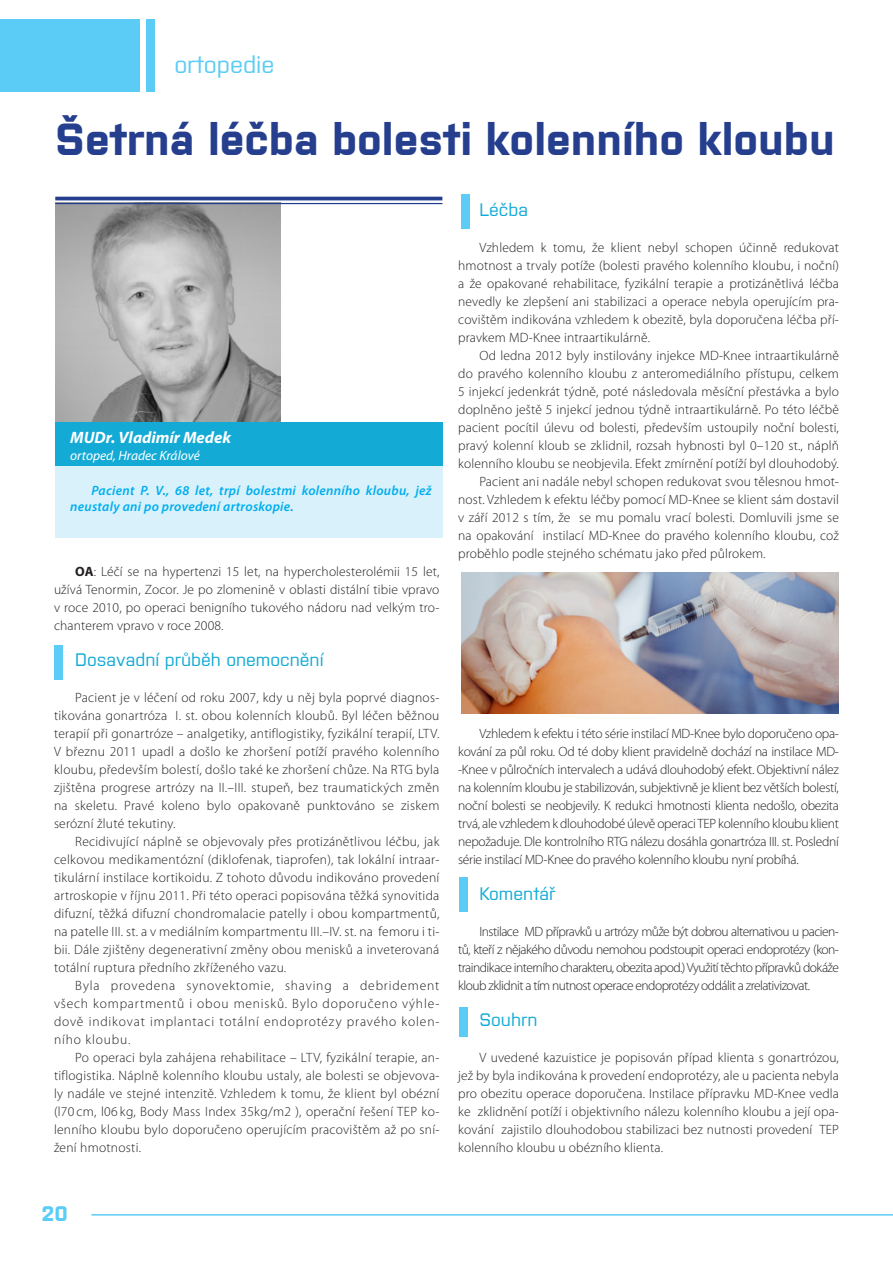
<style>
.page{position:relative;width:893px;height:1263px;background:#fff}
.page>*{position:absolute;margin:0;border:0;box-sizing:border-box;transform-origin:0 0}
.titul_clanku{font:700 45px "Purista";color:#253f8e}
.t1{font:500 24px "Purista";color:#5accf5}
.t2{font:700 21px "Purista";color:#5accf5}
.mezititulek{font:500 18px "Purista";color:#13aad6}
.t3{font:italic 700 16.5px "Myriad Pro";color:#fff}
.zakladni_medi{font:300 13.5px/18px "Myriad Pro";letter-spacing:.01em;color:#231f20;text-align:justify}
.zakladni_medi-2{font:italic 600 13.5px/16.2px "Myriad Pro";letter-spacing:.02em;color:#00aeef}
.t4{font:italic 13.5px "Myriad Pro";color:#fff}
.s1{font-weight:700}
</style>
<div class="page">
<div style="left:0;top:19px;width:140px;height:72px;background:#5accf5"></div>
<div style="left:147px;top:19px;width:8px;height:72px;background:#5accf5"></div>
<hr style="left:91px;top:1214px;width:802px;height:1px;background:#5accf5">
<div style="left:55px;top:462px;width:387px;height:76px;background:#d8f1fb"></div>
<img style="left:55px;top:204px;width:225px;height:218px">
<div style="left:55px;top:422px;width:387px;height:44px;background:#13aad6"></div>
<hr style="left:55px;top:197px;width:387px;height:3px;background:#253f8e">
<hr style="left:55px;top:203px;width:387px;height:1px;background:#253f8e">
<div style="left:461px;top:194px;width:9px;height:34px;background:#5accf5"></div>
<div style="left:459px;top:877px;width:9px;height:34px;background:#5accf5"></div>
<div style="left:459px;top:1007px;width:9px;height:29px;background:#5accf5"></div>
<div style="left:54px;top:645px;width:9px;height:35px;background:#5accf5"></div>
<img style="left:461px;top:573px;width:378px;height:140px">
<p class="t1" style="left:174px;top:47px;width:102px">ortopedie</p>
<p class="titul_clanku" style="left:55px;top:106px;width:781px">Šetrná léčba bolesti kolenního kloubu</p>
<p class="t3" style="left:70px;top:427px;width:162px">MUDr. Vladimír Medek</p>
<p class="t4" style="left:70px;top:447px;width:131px">ortoped, Hradec Králové</p>
<p class="zakladni_medi-2" style="left:70px;top:482px;width:363px;text-indent:21px">Pacient P. V., 68 let, trpí bolestmi kolenního kloubu, jež neustaly ani po provedení artroskopie.</p>
<p class="zakladni_medi" style="left:54px;top:563px;width:387px;text-indent:21px"><span class="s1">OA</span>: Léčí se na hypertenzi 15 let, na hypercholesterolémii 15 let, užívá Tenormin, Zocor. Je po zlomenině v oblasti distální tibie vpravo v roce 2010, po operaci benigního tukového nádoru nad velkým tro&shy;chanterem vpravo v roce 2008.</p>
<p class="mezititulek" style="left:75px;top:647px;width:250px">Dosavadní průběh onemocnění</p>
<p class="zakladni_medi" style="left:54px;top:689px;width:387px;text-indent:21px">Pacient je v léčení od roku 2007, kdy u něj byla poprvé diagnos&shy;tikována gonartróza I. st. obou kolenních kloubů. Byl léčen běžnou terapií při gonartróze – analgetiky, antiflogistiky, fyzikální terapií, LTV.<br>V březnu 2011 upadl a došlo ke zhoršení potíží pravého kolenního kloubu, především bolestí, došlo také ke zhoršení chůze. Na RTG byla zjištěna progrese artrózy na II.–III. stupeň, bez traumatických změn na skeletu. Pravé koleno bylo opakovaně punktováno se ziskem serózní žluté tekutiny.</p>
<p class="zakladni_medi" style="left:54px;top:833px;width:387px;text-indent:21px">Recidivující náplně se objevovaly přes protizánětlivou léčbu, jak celkovou medikamentózní (diklofenak, tiaprofen), tak lokální intraar&shy;tikulární instilace kortikoidu. Z tohoto důvodu indikováno provedení artroskopie v říjnu 2011. Při této operaci popisována těžká synovitida difuzní, těžká difuzní chondromalacie patelly i obou kompartmentů, na patelle III. st. a v mediálním kompartmentu III.–IV. st. na femoru i ti&shy;bii. Dále zjištěny degenerativní změny obou menisků a inveterovaná totální ruptura předního zkříženého vazu.</p>
<p class="zakladni_medi" style="left:54px;top:977px;width:387px;text-indent:21px">Byla provedena synovektomie, shaving a debridement všech kompartmentů i obou menisků. Bylo doporučeno výhle&shy;dově indikovat implantaci totální endoprotézy pravého kolen&shy;ního kloubu.</p>
<p class="zakladni_medi" style="left:54px;top:1049px;width:387px;text-indent:21px">Po operaci byla zahájena rehabilitace – LTV, fyzikální terapie, an&shy;tiflogistika. Náplně kolenního kloubu ustaly, ale bolesti se objevova&shy;ly nadále ve stejné intenzitě. Vzhledem k tomu, že klient byl obézní (l70 cm, l06 kg, Body Mass Index 35kg/m2 ), operační řešení TEP ko&shy;lenního kloubu bylo doporučeno operujícím pracovištěm až po sní&shy;žení hmotnosti.</p>
<p class="mezititulek" style="left:479px;top:197px;width:50px">Léčba</p>
<p class="zakladni_medi" style="left:458px;top:239px;width:382px;text-indent:21px">Vzhledem k tomu, že klient nebyl schopen účinně redukovat hmotnost a trvaly potíže (bolesti pravého kolenního kloubu, i noční) a že opakované rehabilitace, fyzikální terapie a protizánětlivá léčba nevedly ke zlepšení ani stabilizaci a operace nebyla operujícím pra&shy;covištěm indikována vzhledem k obezitě, byla doporučena léčba pří&shy;pravkem MD-Knee intraartikulárně.</p>
<p class="zakladni_medi" style="left:458px;top:347px;width:382px;text-indent:21px">Od ledna 2012 byly instilovány injekce MD-Knee intraartikulárně do pravého kolenního kloubu z anteromediálního přístupu, celkem 5 injekcí jedenkrát týdně, poté následovala měsíční přestávka a bylo doplněno ještě 5 injekcí jednou týdně intraartikulárně. Po této léčbě pacient pocítil úlevu od bolesti, především ustoupily noční bolesti, pravý kolenní kloub se zklidnil, rozsah hybnosti byl 0–120 st., náplň kolenního kloubu se neobjevila. Efekt zmírnění potíží byl dlouhodobý.</p>
<p class="zakladni_medi" style="left:458px;top:473px;width:382px;text-indent:21px">Pacient ani nadále nebyl schopen redukovat svou tělesnou hmot&shy;nost. Vzhledem k efektu léčby pomocí MD-Knee se klient sám dostavil v září 2012 s tím, že se mu pomalu vrací bolesti. Domluvili jsme se na opakování instilací MD-Knee do pravého kolenního kloubu, což proběhlo podle stejného schématu jako před půlrokem.</p>
<p class="zakladni_medi" style="left:458px;top:725px;width:382px;text-indent:21px">Vzhledem k efektu i této série instilací MD-Knee bylo doporučeno opa&shy;kování za půl roku. Od té doby klient pravidelně dochází na instilace MD--Knee v půlročních intervalech a udává dlouhodobý efekt. Objektivní nález na kolenním kloubu je stabilizován, subjektivně je klient bez větších bolestí, noční bolesti se neobjevily. K redukci hmotnosti klienta nedošlo, obezita trvá, ale vzhledem k dlouhodobé úlevě operaci TEP kolenního kloubu klient nepožaduje. Dle kontrolního RTG nálezu dosáhla gonartróza III. st. Poslední série instilací MD-Knee do pravého kolenního kloubu nyní probíhá.</p>
<p class="mezititulek" style="left:479px;top:881px;width:77px">Komentář</p>
<p class="zakladni_medi" style="left:458px;top:923px;width:382px;text-indent:21px">Instilace MD přípravků u artrózy může být dobrou alternativou u pacien&shy;tů, kteří z nějakého důvodu nemohou podstoupit operaci endoprotézy (kon&shy;traindikace interního charakteru, obezita apod.) Využití těchto přípravků dokáže kloub zklidnit a tím nutnost operace endoprotézy oddálit a zrelativizovat.</p>
<p class="mezititulek" style="left:479px;top:1007px;width:60px">Souhrn</p>
<p class="zakladni_medi" style="left:458px;top:1049px;width:382px;text-indent:21px">V uvedené kazuistice je popisován případ klienta s gonartrózou, jež by byla indikována k provedení endoprotézy, ale u pacienta nebyla pro obezitu operace doporučena. Instilace přípravku MD-Knee vedla ke zklidnění potíží i objektivního nálezu kolenního kloubu a její opa&shy;kování zajistilo dlouhodobou stabilizaci bez nutnosti provedení TEP kolenního kloubu u obézního klienta.</p>
<p class="t2" style="left:42px;top:1198px;width:28px">20</p>
</div>
